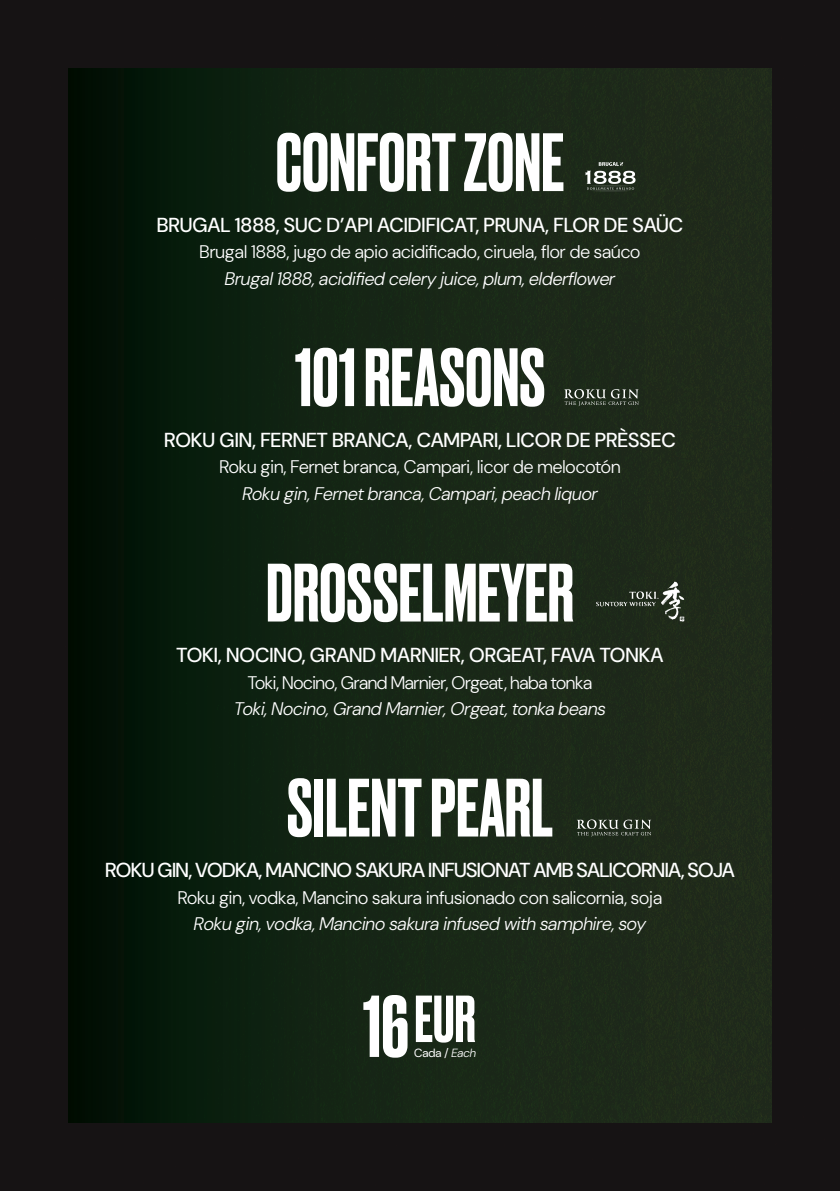
<style>
.page{position:relative;width:840px;height:1191px;background:#fff}
.page>*{position:absolute;margin:0;border:0;box-sizing:border-box;transform-origin:0 0}
.TITULOS{font:500 82.4px "Druk";color:#fff}
.TITULOS-2{font:500 77.6px "Druk";color:#fff}
.TITULOS-3{font:500 62.4px "Druk";color:#fff}
.TITULOS-4{font:500 20.2px "DM Sans 36 pt";color:#fff}
.TITULOS-5{font:500 20.2px "DM Sans 36 pt";letter-spacing:-.03em;color:#fff}
.TITULOS-6{font:italic 300 18.2px "DM Sans 36 pt";color:#fff}
.TITULOS-7{font:300 18.2px "DM Sans 36 pt";color:#fff}
.TITULOS-8{font:300 18.2px "DM Sans 36 pt";letter-spacing:-.02em;color:#fff}
.TITULOS-9{font:11.8px "DM Sans 36 pt";color:#fff}
.s1{font-weight:300;font-style:italic}
</style>
<div class="page">
<img style="left:0;top:0;width:839px;height:1191px">
<svg style="left:585px;top:162px;width:50px;height:30px"></svg>
<svg style="left:564px;top:389px;width:74px;height:17px"></svg>
<svg style="left:576px;top:819px;width:74px;height:17px"></svg>
<img style="left:594px;top:581px;width:92px;height:40px">
<p class="TITULOS-2" style="left:275px;top:109px;width:290px">CONFORT ZONE</p>
<p class="TITULOS-4" style="left:157px;top:212px;width:527px">BRUGAL 1888, SUC D’API ACIDIFICAT, PRUNA, FLOR DE SAÜC</p>
<p class="TITULOS-7" style="left:199px;top:241px;width:442px">Brugal 1888, jugo de apio acidificado, ciruela, flor de saúco</p>
<p class="TITULOS-6" style="left:225px;top:267px;width:391px">Brugal 1888, acidified celery juice, plum, elderflower</p>
<p class="TITULOS-2" style="left:294px;top:324px;width:252px">101 REASONS</p>
<p class="TITULOS-4" style="left:164px;top:427px;width:513px">ROKU GIN, FERNET BRANCA, CAMPARI, LICOR DE PRÈSSEC</p>
<p class="TITULOS-7" style="left:219px;top:456px;width:402px">Roku gin, Fernet branca, Campari, licor de melocotón</p>
<p class="TITULOS-6" style="left:242px;top:482px;width:356px">Roku gin, Fernet branca, Campari, peach liquor</p>
<p class="TITULOS-2" style="left:266px;top:540px;width:309px">DROSSELMEYER</p>
<p class="TITULOS-4" style="left:176px;top:643px;width:488px">TOKI, NOCINO, GRAND MARNIER, ORGEAT, FAVA TONKA</p>
<p class="TITULOS-8" style="left:248px;top:671px;width:345px">Toki, Nocino, Grand Marnier, Orgeat, haba tonka</p>
<p class="TITULOS-6" style="left:234px;top:697px;width:373px">Toki, Nocino, Grand Marnier, Orgeat, tonka beans</p>
<p class="TITULOS-2" style="left:287px;top:754px;width:267px">SILENT PEARL</p>
<p class="TITULOS-5" style="left:105px;top:857px;width:631px">ROKU GIN, VODKA, MANCINO SAKURA INFUSIONAT AMB SALICORNIA, SOJA</p>
<p class="TITULOS-7" style="left:178px;top:886px;width:485px">Roku gin, vodka, Mancino sakura infusionado con salicornia, soja</p>
<p class="TITULOS-6" style="left:194px;top:912px;width:453px">Roku gin, vodka, Mancino sakura infused with samphire, soy</p>
<p class="TITULOS" style="left:362px;top:970px;width:48px">16</p>
<p class="TITULOS-3" style="left:414px;top:976px;width:63px">EUR</p>
<p class="TITULOS-9" style="left:414px;top:1045px;width:63px">Cada / <span class="s1">Each</span></p>
</div>
